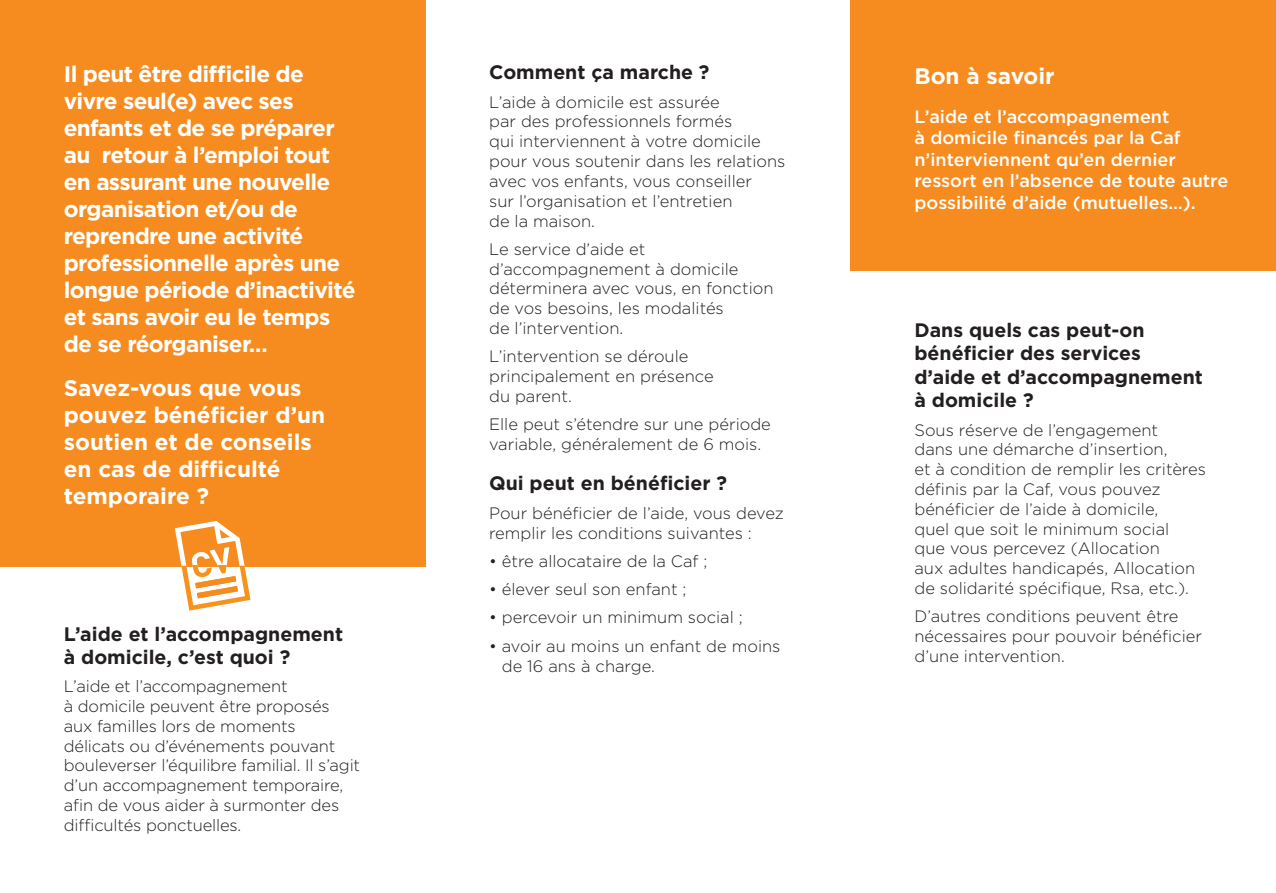
<style>
.page{position:relative;width:1276px;height:893px;background:#fff}
.page>*{position:absolute;margin:0;border:0;box-sizing:border-box;transform-origin:0 0}
.t1{font:700 22.5px/27px "Gotham";letter-spacing:-.03em;color:#fff}
.t2{font:700 22.5px/27px "Gotham";color:#fff}
.t3{font:700 19.5px/23.4px "Gotham";color:#231f20}
.t4{font:500 18px/21.6px "Gotham";color:#fff}
.t5{font:300 16.5px/19.8px "Gotham";color:#231f20}
</style>
<div class="page">
<div style="left:0;top:0;width:425px;height:566px;background:#f68c1f"></div>
<svg style="left:175px;top:521px;width:75px;height:90px"></svg>
<div style="left:850px;top:0;width:426px;height:270px;background:#f68c1f"></div>
<p class="t1" style="left:64px;top:60px;width:293px">Il peut être difficile de vivre seul(e) avec ses enfants et de se préparer au retour à l’emploi tout en assurant une nouvelle organisation et/ou de reprendre une activité professionnelle après une longue période d’inactivité et sans avoir eu le temps de se réorganiser…</p>
<h1 class="t2" style="left:64px;top:374px;width:263px">Savez-vous que vous pouvez bénéficier d’un soutien et de conseils en cas de difficulté temporaire ?</h1>
<p class="t3" style="left:64px;top:622px;width:281px">L’aide et l’accompagnement à domicile, c’est quoi ?</p>
<p class="t5" style="left:64px;top:676px;width:298px">L’aide et l’accompagnement<br>à domicile peuvent être proposés aux familles lors de moments délicats ou d’événements pouvant bouleverser l’équilibre familial. Il s’agit d’un accompagnement temporaire, afin de vous aider à surmonter des difficultés ponctuelles.</p>
<p class="t3" style="left:489px;top:61px;width:222px">Comment ça marche ?</p>
<p class="t5" style="left:489px;top:92px;width:298px">L’aide à domicile est assurée<br>par des professionnels formés<br>qui interviennent à votre domicile pour vous soutenir dans les relations avec vos enfants, vous conseiller<br>sur l’organisation et l’entretien<br>de la maison.</p>
<p class="t5" style="left:489px;top:239px;width:286px">Le service d’aide et d’accompagnement à domicile déterminera avec vous, en fonction de vos besoins, les modalités<br>de l’intervention.</p>
<p class="t5" style="left:489px;top:346px;width:226px">L’intervention se déroule principalement en présence du parent.</p>
<p class="t5" style="left:489px;top:414px;width:283px">Elle peut s’étendre sur une période variable, généralement de 6 mois.</p>
<p class="t3" style="left:489px;top:472px;width:239px">Qui peut en bénéficier ?</p>
<p class="t5" style="left:489px;top:503px;width:296px">Pour bénéficier de l’aide, vous devez remplir les conditions suivantes :</p>
<p class="t5" style="left:489px;top:551px;width:220px">• être allocataire de la Caf ;</p>
<p class="t5" style="left:489px;top:579px;width:199px">• élever seul son enfant ;</p>
<p class="t5" style="left:489px;top:607px;width:255px">• percevoir un minimum social ;</p>
<p class="t5" style="left:502px;top:636px;width:280px;text-indent:-13px">• avoir au moins un enfant de moins de 16 ans à charge.</p>
<h1 class="t2" style="left:914px;top:62px;width:142px">Bon à savoir</h1>
<p class="t4" style="left:914px;top:105px;width:315px">L’aide et l’accompagnement<br>à domicile financés par la Caf n’interviennent qu’en dernier ressort en l’absence de toute autre possibilité d’aide (mutuelles…).</p>
<p class="t3" style="left:914px;top:318px;width:290px">Dans quels cas peut-on bénéficier des services d’aide et d’accompagnement à domicile ?</p>
<p class="t5" style="left:914px;top:419px;width:293px">Sous réserve de l’engagement<br>dans une démarche d’insertion,<br>et à condition de remplir les critères définis par la Caf, vous pouvez bénéficier de l’aide à domicile,<br>quel que soit le minimum social<br>que vous percevez (Allocation<br>aux adultes handicapés, Allocation de solidarité spécifique, Rsa, etc.).</p>
<p class="t5" style="left:914px;top:606px;width:289px">D’autres conditions peuvent être nécessaires pour pouvoir bénéficier d’une intervention.</p>
</div>
